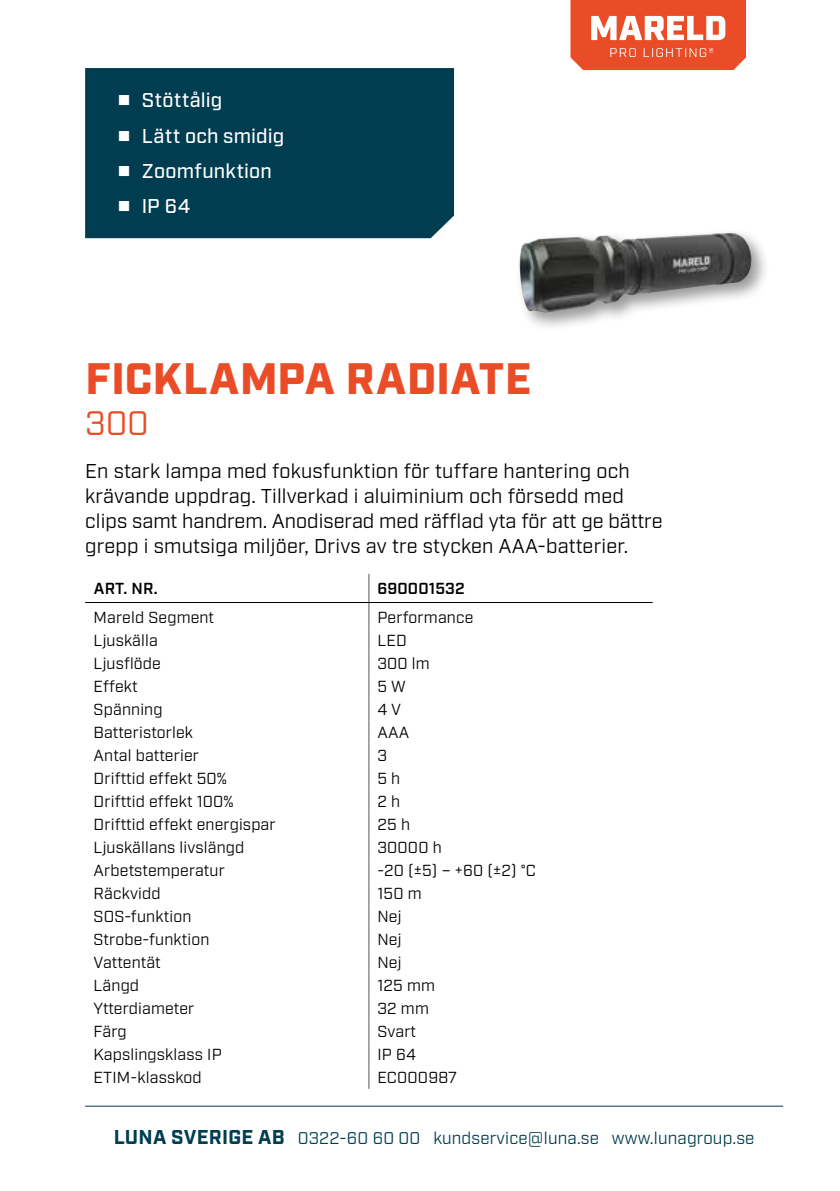
<style>
.page{position:relative;width:840px;height:1191px;background:#fff}
.page>*{position:absolute;margin:0;border:0;box-sizing:border-box;transform-origin:0 0}
.t1{font:900 44px "Industry";letter-spacing:.015em;color:#e94c26}
.t2{font:34px "Industry";color:#e94c26}
.t3{font:20px/25px "Industry";letter-spacing:.01em;color:#000}
.t4{font:500 20px/35.4px "Industry";letter-spacing:.01em;color:#fff}
.t5{font:17px "Industry";letter-spacing:.01em;color:#003d50}
.t6{font:16px "Industry";letter-spacing:.01em;color:#000}
.t7{font:600 16px "Industry";letter-spacing:.01em;color:#000}
.s1{font-weight:700;font-size:20px}
</style>
<div class="page">
<hr style="left:85px;top:1105px;width:697px;height:1px;background:#003d50">
<div style="left:514px;top:228px;width:256px;height:103px;background:#000;opacity:.4"></div>
<img style="left:519px;top:232px;width:232px;height:81px">
<hr style="left:85px;top:602px;width:284px;height:1px;background:#000">
<hr style="left:369px;top:602px;width:283px;height:1px;background:#000">
<svg style="left:368px;top:574px;width:1px;height:515px"></svg>
<div style="left:85px;top:68px;width:369px;height:170px;background:#003d50"></div>
<svg style="left:570px;top:0;width:175px;height:70px"></svg>
<svg style="left:119px;top:95px;width:10px;height:10px"></svg>
<svg style="left:119px;top:131px;width:10px;height:10px"></svg>
<svg style="left:119px;top:166px;width:10px;height:10px"></svg>
<svg style="left:119px;top:201px;width:10px;height:10px"></svg>
<p class="t4" style="left:142px;top:83px;width:144px">Stöttålig<br>Lätt och smidig<br>Zoomfunktion<br>IP 64</p>
<h1 class="t1" style="left:85px;top:352px;width:447px">FICKLAMPA RADIATE</h1>
<h2 class="t2" style="left:85px;top:403px;width:65px">300</h2>
<p class="t3" style="left:85px;top:459px;width:578px">En stark lampa med fokusfunktion för tuffare hantering och krävande uppdrag. Tillverkad i aluiminium och försedd med clips samt handrem. Anodiserad med räfflad yta för att ge bättre grepp i smutsiga miljöer, Drivs av tre stycken AAA-batterier.</p>
<p class="t7" style="left:94px;top:579px;width:65px">ART. NR.</p>
<p class="t7" style="left:377px;top:579px;width:89px">690001532</p>
<p class="t6" style="left:94px;top:607px;width:122px">Mareld Segment</p>
<p class="t6" style="left:377px;top:607px;width:97px">Performance</p>
<p class="t6" style="left:94px;top:630px;width:66px">Ljuskälla</p>
<p class="t6" style="left:377px;top:630px;width:31px">LED</p>
<p class="t6" style="left:94px;top:653px;width:69px">Ljusflöde</p>
<p class="t6" style="left:377px;top:653px;width:54px">300 lm</p>
<p class="t6" style="left:94px;top:676px;width:45px">Effekt</p>
<p class="t6" style="left:377px;top:676px;width:30px">5W</p>
<p class="t6" style="left:94px;top:700px;width:70px">Spänning</p>
<p class="t6" style="left:377px;top:700px;width:25px">4 V</p>
<p class="t6" style="left:94px;top:723px;width:101px">Batteristorlek</p>
<p class="t6" style="left:377px;top:723px;width:33px">AAA</p>
<p class="t6" style="left:94px;top:746px;width:107px">Antal batterier</p>
<p class="t6" style="left:377px;top:746px;width:11px">3</p>
<p class="t6" style="left:94px;top:769px;width:135px">Drifttid effekt 50%</p>
<p class="t6" style="left:377px;top:769px;width:24px">5 h</p>
<p class="t6" style="left:94px;top:792px;width:141px">Drifttid effekt 100%</p>
<p class="t6" style="left:377px;top:792px;width:24px">2 h</p>
<p class="t6" style="left:94px;top:815px;width:183px">Drifttid effekt energispar</p>
<p class="t6" style="left:377px;top:815px;width:34px">25 h</p>
<p class="t6" style="left:94px;top:838px;width:152px">Ljuskällans livslängd</p>
<p class="t6" style="left:377px;top:838px;width:66px">30000 h</p>
<p class="t6" style="left:94px;top:861px;width:133px">Arbetstemperatur</p>
<p class="t6" style="left:377px;top:861px;width:160px">-20 (±5) – +60 (±2) °C</p>
<p class="t6" style="left:94px;top:884px;width:68px">Räckvidd</p>
<p class="t6" style="left:377px;top:884px;width:46px">150 m</p>
<p class="t6" style="left:94px;top:907px;width:99px">SOS-funktion</p>
<p class="t6" style="left:377px;top:907px;width:26px">Nej</p>
<p class="t6" style="left:94px;top:930px;width:117px">Strobe-funktion</p>
<p class="t6" style="left:377px;top:930px;width:26px">Nej</p>
<p class="t6" style="left:94px;top:953px;width:68px">Vattentät</p>
<p class="t6" style="left:377px;top:953px;width:26px">Nej</p>
<p class="t6" style="left:94px;top:976px;width:47px">Längd</p>
<p class="t6" style="left:377px;top:976px;width:59px">125 mm</p>
<p class="t6" style="left:94px;top:999px;width:102px">Ytterdiameter</p>
<p class="t6" style="left:377px;top:999px;width:53px">32 mm</p>
<p class="t6" style="left:94px;top:1022px;width:35px">Färg</p>
<p class="t6" style="left:377px;top:1022px;width:40px">Svart</p>
<p class="t6" style="left:94px;top:1045px;width:130px">Kapslingsklass IP</p>
<p class="t6" style="left:377px;top:1045px;width:40px">IP 64</p>
<p class="t6" style="left:94px;top:1068px;width:109px">ETIM-klasskod</p>
<p class="t6" style="left:377px;top:1068px;width:81px">EC000987</p>
<p class="t5" style="left:114px;top:1127px;width:641px"><span class="s1">LUNA SVERIGE AB</span> 0322-60 60 00 kundservice@luna.se www.lunagroup.se</p>
</div>
